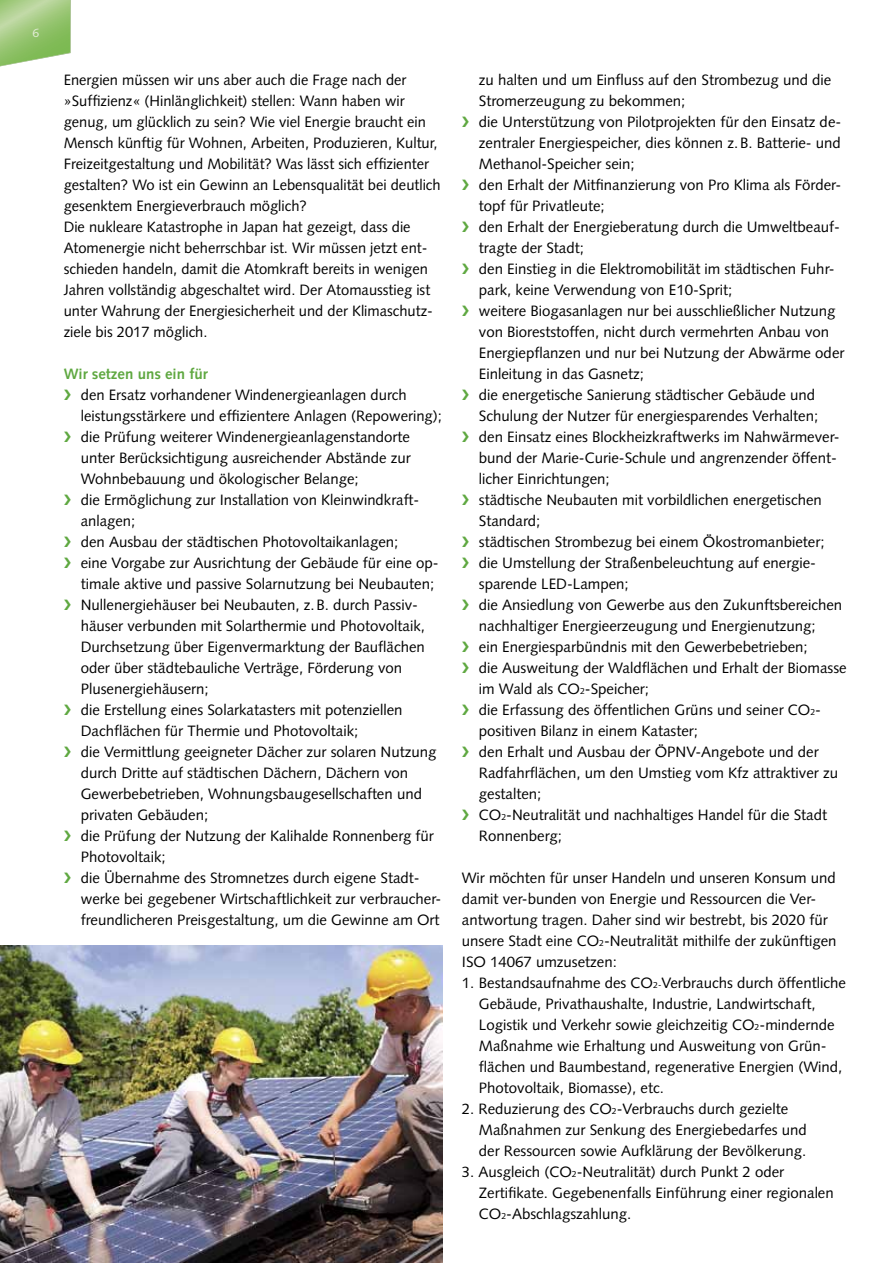
<style>
.page{position:relative;width:893px;height:1263px;background:#fff}
.page>*{position:absolute;margin:0;border:0;box-sizing:border-box;transform-origin:0 0}
.t1{font:15px/21px "Syntax";color:#000}
.t2{font:700 15px "Syntax";color:#5fa841}
.t3{font:12px "Syntax";color:#e3ecd7}
.s1{font-size:8.7px}
</style>
<div class="page">
<svg style="left:0;top:0;width:71px;height:66px;background:#a4cc84"></svg>
<hr style="left:70px;top:0;width:1px;height:53px;background:#97b57b">
<img style="left:0;top:946px;width:442px;height:317px">
<p class="t3" style="left:33px;top:26px;width:8px">6</p>
<p class="t1" style="left:64px;top:69px;width:378px">Energien müssen wir uns aber auch die Frage nach der »Suffizienz« (Hinlänglichkeit) stellen: Wann haben wir genug, um glücklich zu sein? Wie viel Energie braucht ein Mensch künftig für Wohnen, Arbeiten, Produzieren, Kultur, Freizeitgestaltung und Mobilität? Was lässt sich effizienter gestalten? Wo ist ein Gewinn an Lebensqualität bei deutlich gesenktem Energieverbrauch möglich?<br>Die nukleare Katastrophe in Japan hat gezeigt, dass die Atomenergie nicht beherrschbar ist. Wir müssen jetzt ent&shy;schieden handeln, damit die Atomkraft bereits in wenigen Jahren vollständig abgeschaltet wird. Der Atomausstieg ist unter Wahrung der Energiesicherheit und der Klimaschutz&shy;ziele bis 2017 möglich.</p>
<p class="t2" style="left:64px;top:365px;width:145px">Wir setzen uns ein für</p>
<p class="t1" style="left:81px;top:384px;width:363px">den Ersatz vorhandener Windenergieanlagen durch leistungsstärkere und effizientere Anlagen (Repowering); die Prüfung weiterer Windenergieanlagenstandorte unter Berücksichtigung ausreichender Abstände zur Wohnbebauung und ökologischer Belange;<br>die Ermöglichung zur Installation von Kleinwindkraft&shy;anlagen;<br>den Ausbau der städtischen Photovoltaikanlagen;<br>eine Vorgabe zur Ausrichtung der Gebäude für eine op&shy;timale aktive und passive Solarnutzung bei Neubauten; Nullenergiehäuser bei Neubauten, z.B. durch Passiv&shy;häuser verbunden mit Solarthermie und Photovoltaik, Durchsetzung über Eigenvermarktung der Bauflächen oder über städtebauliche Verträge, Förderung von Plusenergiehäusern;<br>die Erstellung eines Solarkatasters mit potenziellen Dachflächen für Thermie und Photovoltaik;<br>die Vermittlung geeigneter Dächer zur solaren Nutzung durch Dritte auf städtischen Dächern, Dächern von Gewerbebetrieben, Wohnungsbaugesellschaften und privaten Gebäuden;<br>die Prüfung der Nutzung der Kalihalde Ronnenberg für Photovoltaik;<br>die Übernahme des Stromnetzes durch eigene Stadt&shy;werke bei gegebener Wirtschaftlichkeit zur verbraucher&shy;freundlicheren Preisgestaltung, um die Gewinne am Ort</p>
<p class="t1" style="left:479px;top:69px;width:369px">zu halten und um Einfluss auf den Strombezug und die Stromerzeugung zu bekommen;<br>die Unterstützung von Pilotprojekten für den Einsatz de&shy;zentraler Energiespeicher, dies können z.B. Batterie- und Methanol-Speicher sein;<br>den Erhalt der Mitfinanzierung von Pro Klima als Förder&shy;topf für Privatleute;<br>den Erhalt der Energieberatung durch die Umweltbeauf&shy;tragte der Stadt;<br>den Einstieg in die Elektromobilität im städtischen Fuhr&shy;park, keine Verwendung von E10-Sprit;<br>weitere Biogasanlagen nur bei ausschließlicher Nutzung von Bioreststoffen, nicht durch vermehrten Anbau von Energiepflanzen und nur bei Nutzung der Abwärme oder Einleitung in das Gasnetz;<br>die energetische Sanierung städtischer Gebäude und Schulung der Nutzer für energiesparendes Verhalten;<br>den Einsatz eines Blockheizkraftwerks im Nahwärmever&shy;bund der Marie-Curie-Schule und angrenzender öffent&shy;licher Einrichtungen;<br>städtische Neubauten mit vorbildlichen energetischen Standard;<br>städtischen Strombezug bei einem Ökostromanbieter; die Umstellung der Straßenbeleuchtung auf energie&shy;sparende LED-Lampen;<br>die Ansiedlung von Gewerbe aus den Zukunftsbereichen nachhaltiger Energieerzeugung und Energienutzung;<br>ein Energiesparbündnis mit den Gewerbebetrieben;<br>die Ausweitung der Waldflächen und Erhalt der Biomasse im Wald als CO<span class="s1">2</span>-Speicher;<br>die Erfassung des öffentlichen Grüns und seiner CO<span class="s1">2</span>- positiven Bilanz in einem Kataster;<br>den Erhalt und Ausbau der ÖPNV-Angebote und der Radfahrflächen, um den Umstieg vom Kfz attraktiver zu gestalten;<br>CO<span class="s1">2</span>-Neutralität und nachhaltiges Handel für die Stadt Ronnenberg;</p>
<p class="t1" style="left:462px;top:867px;width:376px">Wir möchten für unser Handeln und unseren Konsum und damit ver-bunden von Energie und Ressourcen die Ver&shy;antwortung tragen. Daher sind wir bestrebt, bis 2020 für unsere Stadt eine CO<span class="s1">2</span>-Neutralität mithilfe der zukünftigen ISO 14067 umzusetzen:</p>
<p class="t1" style="left:479px;top:972px;width:368px;text-indent:-17px">1. Bestandsaufnahme des CO<span class="s1">2-</span>Verbrauchs durch öffentliche Gebäude, Privathaushalte, Industrie, Landwirtschaft, Logistik und Verkehr sowie gleichzeitig CO<span class="s1">2</span>-mindernde Maßnahme wie Erhaltung und Ausweitung von Grün&shy;flächen und Baumbestand, regenerative Energien (Wind, Photovoltaik, Biomasse), etc.</p>
<p class="t1" style="left:479px;top:1098px;width:330px;text-indent:-17px">2. Reduzierung des CO<span class="s1">2</span>-Verbrauchs durch gezielte<br>Maßnahmen zur Senkung des Energiebedarfes und der Ressourcen sowie Aufklärung der Bevölkerung.</p>
<p class="t1" style="left:479px;top:1161px;width:356px;text-indent:-17px">3. Ausgleich (CO<span class="s1">2</span>-Neutralität) durch Punkt 2 oder<br>Zertifikate. Gegebenenfalls Einführung einer regionalen<br>CO<span class="s1">2</span>-Abschlagszahlung.</p>
</div>
